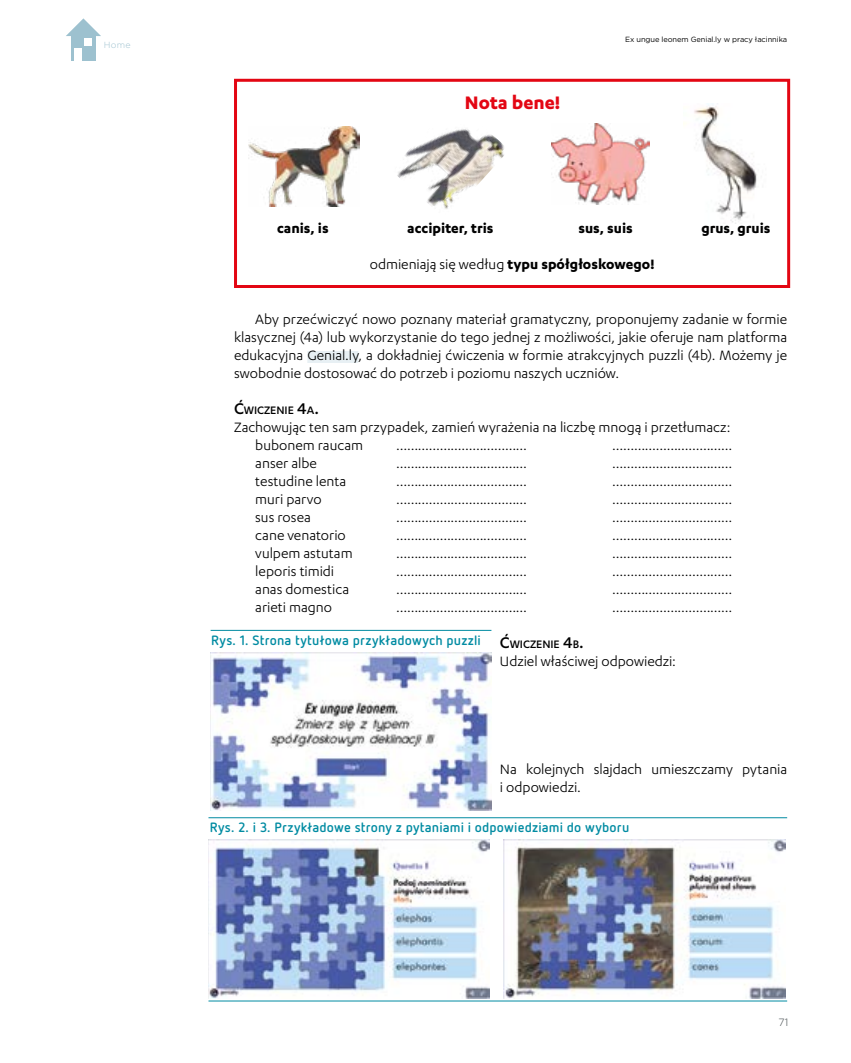
<style>
.page{position:relative;width:851px;height:1063px;background:#fff}
.page>*{position:absolute;margin:0;border:0;box-sizing:border-box;transform-origin:0 0}
.t1{font:700 21px "Karbon";color:#e30613}
.t2{font:15.75px/18px "Karbon";color:#000}
.t3{font:700 15.75px "Karbon";color:#000}
.t4{font:700 13.5px "Netto Pro";letter-spacing:.015em;color:#008ba2}
.t5{font:500 12.6px "Karbon";letter-spacing:-.005em;color:#000}
.t6{font:300 10.5px "Gotham";color:#3d4548}
.t7{font:300 8.85px "Gotham";color:#9dc1cf}
.t8{font:7.5px "Gotham";letter-spacing:-.01em;color:#000}
.s1{font-weight:700}
.s2{font-size:18px}
</style>
<div class="page">
<div style="left:71px;top:36px;width:25px;height:25px;background:#9dc1cf"></div>
<svg style="left:66px;top:18px;width:35px;height:18px"></svg>
<div style="left:84px;top:38px;width:8px;height:8px;background:#fff"></div>
<div style="left:74px;top:48px;width:8px;height:12px;background:#fff"></div>
<div style="left:307px;top:351px;width:51px;height:12px;background:#e8f0f4"></div>
<img style="left:248px;top:127px;width:111px;height:79px">
<img style="left:397px;top:129px;width:107px;height:80px">
<img style="left:551px;top:123px;width:98px;height:82px">
<img style="left:683px;top:103px;width:74px;height:120px">
<div style="left:234px;top:79px;width:556px;height:209px;border:3px solid #e30613"></div>
<img style="left:210px;top:652px;width:281px;height:159px">
<hr style="left:210px;top:630px;width:281px;height:1px;background:#008ba2">
<img style="left:208px;top:840px;width:281px;height:158px">
<hr style="left:208px;top:1001px;width:579px;height:1px;background:#008ba2">
<hr style="left:208px;top:817px;width:579px;height:1px;background:#008ba2">
<img style="left:503px;top:840px;width:282px;height:158px">
<p class="t7" style="left:104px;top:39px;width:28px">Home</p>
<h1 class="t1" style="left:465px;top:90px;width:97px">Nota bene!</h1>
<p class="t8" style="left:625px;top:35px;width:163px">Ex ungue leonem Genial.ly w pracy łacinnika</p>
<p class="t3" style="left:277px;top:220px;width:53px">canis, is</p>
<p class="t3" style="left:407px;top:220px;width:88px">accipiter, tris</p>
<p class="t3" style="left:578px;top:220px;width:56px">sus, suis</p>
<p class="t3" style="left:701px;top:220px;width:71px">grus, gruis</p>
<p class="t2" style="left:370px;top:255px;width:286px">odmieniają się według <span class="s1">typu spółgłoskowego!</span></p>
<p class="t2" style="left:234px;top:310px;width:554px;text-align:justify;text-indent:21px">Aby przećwiczyć nowo poznany materiał gramatyczny, proponujemy zadanie w formie klasycznej (4a) lub wykorzystanie do tego jednej z możliwości, jakie oferuje nam platforma edukacyjna Genial.ly, a dokładniej ćwiczenia w formie atrakcyjnych puzzli (4b). Możemy je swobodnie dostosować do potrzeb i poziomu naszych uczniów.</p>
<p class="t5" style="left:234px;top:403px;width:86px"><span class="s2">Ć</span>WICZENIE <span class="s2">4</span>A<span class="s2">.</span></p>
<p class="t2" style="left:255px;top:418px;width:476px;text-indent:-21px">Zachowując ten sam przypadek, zamień wyrażenia na liczbę mnogą i przetłumacz: bubonem raucam</p>
<p class="t2" style="left:396px;top:436px;width:132px">………………………………</p>
<p class="t2" style="left:612px;top:436px;width:121px">……………………………</p>
<p class="t2" style="left:255px;top:454px;width:63px">anser albe</p>
<p class="t2" style="left:396px;top:454px;width:132px">………………………………</p>
<p class="t2" style="left:612px;top:454px;width:121px">……………………………</p>
<p class="t2" style="left:255px;top:472px;width:93px">testudine lenta</p>
<p class="t2" style="left:396px;top:472px;width:132px">………………………………</p>
<p class="t2" style="left:612px;top:472px;width:121px">……………………………</p>
<p class="t2" style="left:255px;top:490px;width:68px">muri parvo</p>
<p class="t2" style="left:396px;top:490px;width:132px">………………………………</p>
<p class="t2" style="left:612px;top:490px;width:121px">……………………………</p>
<p class="t2" style="left:255px;top:508px;width:57px">sus rosea</p>
<p class="t2" style="left:396px;top:508px;width:132px">………………………………</p>
<p class="t2" style="left:612px;top:508px;width:121px">……………………………</p>
<p class="t2" style="left:255px;top:526px;width:92px">cane venatorio</p>
<p class="t2" style="left:396px;top:526px;width:132px">………………………………</p>
<p class="t2" style="left:612px;top:526px;width:121px">……………………………</p>
<p class="t2" style="left:255px;top:544px;width:99px">vulpem astutam</p>
<p class="t2" style="left:396px;top:544px;width:132px">………………………………</p>
<p class="t2" style="left:612px;top:544px;width:121px">……………………………</p>
<p class="t2" style="left:255px;top:562px;width:80px">leporis timidi</p>
<p class="t2" style="left:396px;top:562px;width:132px">………………………………</p>
<p class="t2" style="left:612px;top:562px;width:121px">……………………………</p>
<p class="t2" style="left:255px;top:580px;width:95px">anas domestica</p>
<p class="t2" style="left:396px;top:580px;width:132px">………………………………</p>
<p class="t2" style="left:612px;top:580px;width:121px">……………………………</p>
<p class="t2" style="left:255px;top:598px;width:78px">arieti magno</p>
<p class="t2" style="left:396px;top:598px;width:132px">………………………………</p>
<p class="t2" style="left:612px;top:598px;width:121px">……………………………</p>
<p class="t5" style="left:500px;top:637px;width:85px"><span class="s2">Ć</span>WICZENIE <span class="s2">4</span>B<span class="s2">.</span></p>
<p class="t2" style="left:500px;top:652px;width:177px">Udziel właściwej odpowiedzi:</p>
<p class="t4" style="left:211px;top:631px;width:271px">Rys. 1. Strona tytułowa przykładowych puzzli</p>
<p class="t2" style="left:500px;top:760px;width:289px">Na kolejnych slajdach umieszczamy pytania i odpowiedzi.</p>
<p class="t4" style="left:210px;top:818px;width:421px">Rys. 2. i 3. Przykładowe strony z pytaniami i odpowiedziami do wyboru</p>
<p class="t6" style="left:778px;top:1016px;width:11px">71</p>
</div>
